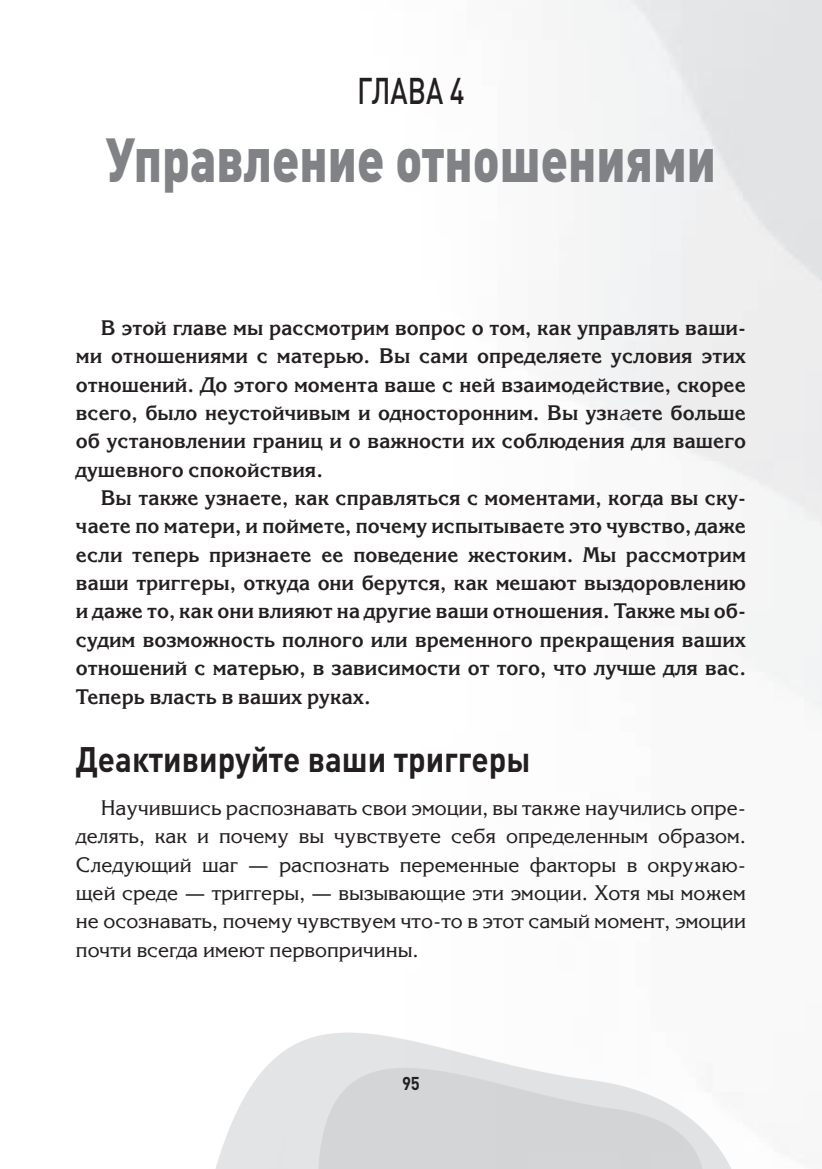
<style>
.page{position:relative;width:822px;height:1169px;background:#fff}
.page>*{position:absolute;margin:0;border:0;box-sizing:border-box;transform-origin:0 0}
.t1{font:900 61.25px "DIN Cyr";color:#808285;scale:.8 1}
.t2{font:500 36.75px "DIN Pro";color:#231f20;scale:.75 1}
.t3{font:700 35px "DIN Pro";color:#231f20;scale:.9 1}
.t4{font:700 21px "Korinna C";color:#231f20}
.t5{font:21px/28.3px "Korinna C";color:#231f20;text-align:justify}
.t6{font:700 18.38px "DIN Pro";color:#231f20;scale:.9 1}
.s1{font-weight:400;font-style:italic}
</style>
<div class="page">
<p class="t2" style="left:357px;top:66px;width:145px">ГЛАВА 4</p>
<p class="t1" style="left:106px;top:123px;width:764px">Управление отношениями</p>
<p class="t4" style="left:101px;top:315px;width:646px">В этой главе мы рассмотрим вопрос о том, как управлять ваши-</p>
<p class="t4" style="left:76px;top:343px;width:671px">ми отношениями с матерью. Вы сами определяете условия этих</p>
<p class="t4" style="left:76px;top:372px;width:671px">отношений. До этого момента ваше с ней взаимодействие, скорее</p>
<p class="t4" style="left:76px;top:400px;width:671px">всего, было неустойчивым и односторонним. Вы узн<span class="s1">а</span>ете больше</p>
<p class="t4" style="left:76px;top:428px;width:671px">об установлении границ и о важности их соблюдения для вашего</p>
<p class="t4" style="left:76px;top:457px;width:248px">душевного спокойствия.</p>
<p class="t4" style="left:101px;top:485px;width:646px">Вы также узнаете, как справляться с моментами, когда вы ску-</p>
<p class="t4" style="left:76px;top:514px;width:671px">чаете по матери, и поймете, почему испытываете это чувство, даже</p>
<p class="t4" style="left:76px;top:542px;width:671px">если теперь признаете ее поведение жестоким. Мы рассмотрим</p>
<p class="t4" style="left:76px;top:570px;width:671px">ваши триггеры, откуда они берутся, как мешают выздоровлению</p>
<p class="t4" style="left:76px;top:599px;width:671px">и даже то, как они влияют на другие ваши отношения. Также мы об-</p>
<p class="t4" style="left:76px;top:627px;width:671px">судим возможность полного или временного прекращения ваших</p>
<p class="t4" style="left:76px;top:655px;width:671px">отношений с матерью, в зависимости от того, что лучше для вас.</p>
<p class="t4" style="left:76px;top:684px;width:296px">Теперь власть в ваших руках.</p>
<p class="t3" style="left:76px;top:730px;width:506px">Деактивируйте ваши триггеры</p>
<p class="t5" style="left:76px;top:794px;width:671px;text-indent:25px">Научившись распознавать свои эмоции, вы также научились опре&shy;делять, как и почему вы чувствуете себя определенным образом.<br>Следующий шаг — распознать переменные факторы в окружаю&shy;щей среде — триггеры, — вызывающие эти эмоции. Хотя мы можем не осознавать, почему чувствуем что-то в этот самый момент, эмоции почти всегда имеют первопричины.</p>
<p class="t6" style="left:402px;top:1068px;width:21px">95</p>
</div>
